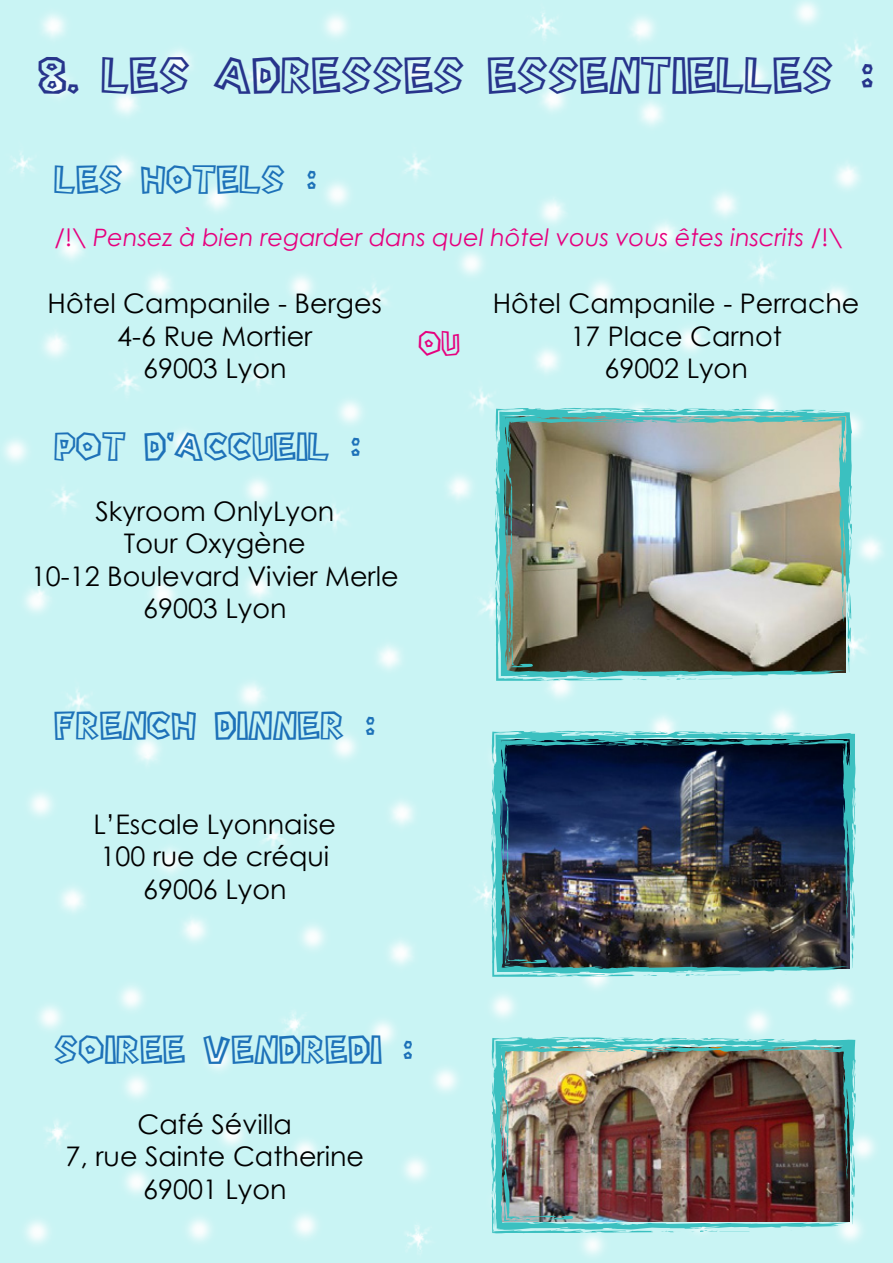
<style>
.page{position:relative;width:893px;height:1263px;background:#fff}
.page>*{position:absolute;margin:0;border:0;box-sizing:border-box;transform-origin:0 0}
.t1{font:46.5px "Super Mario Bros. Regular";color:#27348b}
.t2{font:36px "Super Mario Bros. Regular";color:#1d71b8}
.t3{font:31.5px "Super Mario Bros. Regular";color:#e6007e}
.t4{font:27px/32.4px "Century Gothic";color:#000;text-align:center}
.t5{font:italic 24px "Century Gothic";color:#e6007e}
.s1{font-style:normal}
</style>
<div class="page">
<img style="left:495px;top:407px;width:357px;height:271px">
<svg style="left:841px;top:589px;width:10px;height:83px"></svg>
<svg style="left:816px;top:410px;width:31px;height:3px"></svg>
<svg style="left:775px;top:410px;width:9px;height:2px"></svg>
<svg style="left:839px;top:433px;width:2px;height:6px"></svg>
<svg style="left:789px;top:420px;width:13px;height:2px"></svg>
<svg style="left:682px;top:416px;width:43px;height:3px"></svg>
<svg style="left:740px;top:417px;width:9px;height:6px"></svg>
<svg style="left:568px;top:409px;width:12px;height:10px"></svg>
<svg style="left:592px;top:408px;width:70px;height:14px"></svg>
<svg style="left:511px;top:409px;width:13px;height:1px"></svg>
<svg style="left:496px;top:433px;width:3px;height:6px"></svg>
<svg style="left:515px;top:422px;width:12px;height:2px"></svg>
<img style="left:495px;top:457px;width:161px;height:225px">
<svg style="left:666px;top:675px;width:67px;height:6px"></svg>
<svg style="left:819px;top:670px;width:13px;height:1px"></svg>
<img style="left:491px;top:730px;width:365px;height:244px">
<svg style="left:845px;top:888px;width:10px;height:80px"></svg>
<svg style="left:762px;top:733px;width:9px;height:2px"></svg>
<svg style="left:842px;top:744px;width:9px;height:15px"></svg>
<svg style="left:802px;top:733px;width:26px;height:9px"></svg>
<svg style="left:776px;top:743px;width:13px;height:2px"></svg>
<svg style="left:673px;top:739px;width:41px;height:3px"></svg>
<svg style="left:729px;top:740px;width:8px;height:6px"></svg>
<svg style="left:562px;top:732px;width:11px;height:10px"></svg>
<svg style="left:585px;top:731px;width:68px;height:14px"></svg>
<svg style="left:507px;top:732px;width:12px;height:1px"></svg>
<svg style="left:492px;top:755px;width:3px;height:6px"></svg>
<svg style="left:511px;top:745px;width:12px;height:1px"></svg>
<img style="left:492px;top:779px;width:174px;height:199px">
<svg style="left:676px;top:971px;width:64px;height:5px"></svg>
<svg style="left:824px;top:966px;width:13px;height:1px"></svg>
<img style="left:491px;top:1036px;width:365px;height:194px">
<svg style="left:845px;top:1151px;width:10px;height:73px"></svg>
<svg style="left:740px;top:1039px;width:8px;height:2px"></svg>
<svg style="left:816px;top:1045px;width:20px;height:8px"></svg>
<svg style="left:776px;top:1039px;width:24px;height:10px"></svg>
<svg style="left:752px;top:1050px;width:12px;height:1px"></svg>
<svg style="left:658px;top:1045px;width:38px;height:3px"></svg>
<svg style="left:709px;top:1046px;width:8px;height:6px"></svg>
<svg style="left:557px;top:1038px;width:10px;height:10px"></svg>
<svg style="left:578px;top:1037px;width:62px;height:15px"></svg>
<svg style="left:506px;top:1038px;width:12px;height:2px"></svg>
<svg style="left:492px;top:1060px;width:3px;height:6px"></svg>
<svg style="left:510px;top:1051px;width:11px;height:2px"></svg>
<img style="left:492px;top:1082px;width:190px;height:152px">
<svg style="left:691px;top:1227px;width:59px;height:6px"></svg>
<svg style="left:818px;top:1222px;width:20px;height:2px"></svg>
<h1 class="t1" style="left:38px;top:50px;width:837px">8. LES ADRESSES ESSENTIELLES :</h1>
<h2 class="t2" style="left:55px;top:160px;width:263px">LES HOTELS :</h2>
<p class="t5" style="left:55px;top:221px;width:790px"><span class="s1">/!\</span> Pensez à bien regarder dans quel hôtel vous vous êtes inscrits <span class="s1">/!\</span></p>
<p class="t4" style="left:48px;top:287px;width:336px">Hôtel Campanile - Berges<br>4-6 Rue Mortier<br>69003 Lyon</p>
<p class="t4" style="left:493px;top:287px;width:368px">Hôtel Campanile - Perrache<br>17 Place Carnot<br>69002 Lyon</p>
<p class="t3" style="left:419px;top:327px;width:43px">OU</p>
<h2 class="t2" style="left:55px;top:428px;width:307px">POT D'ACCUEIL :</h2>
<p class="t4" style="left:31px;top:494px;width:369px">Skyroom OnlyLyon<br>Tour Oxygène<br>10-12 Boulevard Vivier Merle<br>69003 Lyon</p>
<h2 class="t2" style="left:55px;top:706px;width:322px">FRENCH DINNER :</h2>
<p class="t4" style="left:93px;top:807px;width:244px">L’Escale Lyonnaise<br>100 rue de créqui<br>69006 Lyon</p>
<h2 class="t2" style="left:55px;top:1030px;width:360px">SOIREE VENDREDI :</h2>
<p class="t4" style="left:66px;top:1107px;width:300px">Café Sévilla<br>7, rue Sainte Catherine<br>69001 Lyon</p>
</div>
